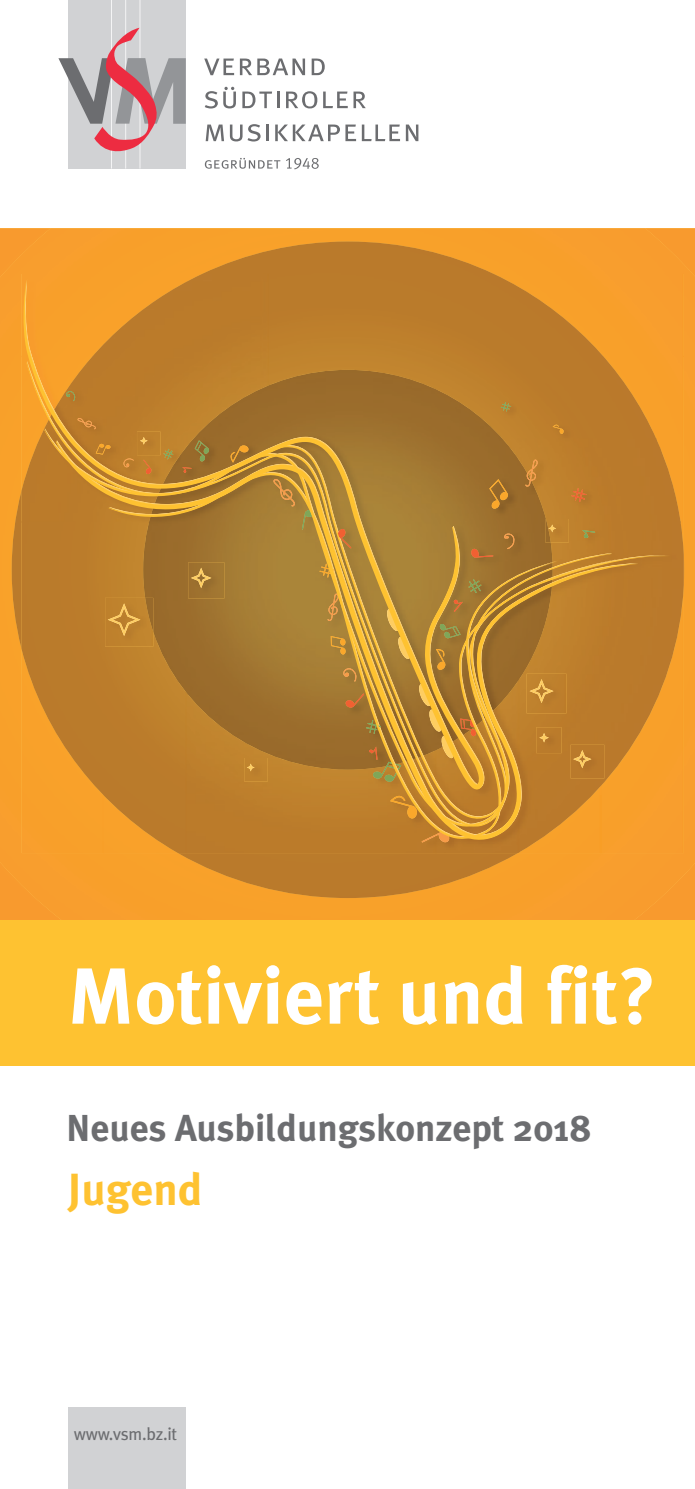
<style>
.page{position:relative;width:695px;height:1489px;background:#fff}
.page>*{position:absolute;margin:0;border:0;box-sizing:border-box;transform-origin:0 0}
.t1{font:700 79.5px "Meta Plus";color:#fff}
.t2{font:700 45px "Meta Plus";color:#fec231}
.t3{font:700 37.5px "Meta Plus";color:#6c6d70}
.t4{font:17.5px "Meta Plus";letter-spacing:-.015em;color:#6c6d70}
</style>
<div class="page">
<div style="left:69px;top:0;width:117px;height:168px;background:#d1d2d4"></div>
<hr style="left:140px;top:0;width:1px;height:168px;background:#fff">
<hr style="left:125px;top:0;width:1px;height:168px;background:#fff">
<hr style="left:111px;top:0;width:1px;height:168px;background:#fff">
<svg style="left:58px;top:28px;width:128px;height:126px"></svg>
<svg style="left:204px;top:59px;width:30px;height:16px"></svg>
<svg style="left:240px;top:58px;width:65px;height:17px"></svg>
<svg style="left:311px;top:59px;width:14px;height:16px"></svg>
<svg style="left:205px;top:87px;width:31px;height:21px"></svg>
<svg style="left:242px;top:92px;width:37px;height:16px"></svg>
<svg style="left:286px;top:91px;width:31px;height:17px"></svg>
<svg style="left:323px;top:92px;width:43px;height:16px"></svg>
<svg style="left:206px;top:124px;width:18px;height:17px"></svg>
<svg style="left:230px;top:124px;width:30px;height:17px"></svg>
<hr style="left:266px;top:124px;width:3px;height:17px;background:#6c6d70">
<svg style="left:275px;top:124px;width:81px;height:17px"></svg>
<svg style="left:362px;top:124px;width:38px;height:17px"></svg>
<svg style="left:406px;top:124px;width:12px;height:17px"></svg>
<svg style="left:205px;top:158px;width:75px;height:11px"></svg>
<svg style="left:286px;top:158px;width:32px;height:11px"></svg>
<div style="left:68px;top:1407px;width:117px;height:81px;background:#d1d2d4"></div>
<div style="left:0;top:228px;width:694px;height:692px;background:#f89f2a"></div>
<img style="left:12px;top:241px;width:672px;height:657px">
<img style="left:21px;top:274px;width:33px;height:82px">
<div style="left:656px;top:274px;width:27px;height:82px;background:#f89e2e"></div>
<img style="left:21px;top:356px;width:2px;height:135px">
<div style="left:601px;top:356px;width:82px;height:497px;background:#f89f2a"></div>
<img style="left:54px;top:274px;width:215px;height:5px">
<img style="left:269px;top:274px;width:387px;height:164px">
<img style="left:621px;top:438px;width:59px;height:83px">
<img style="left:21px;top:521px;width:165px;height:332px">
<img style="left:519px;top:521px;width:164px;height:331px">
<img style="left:436px;top:841px;width:83px;height:12px">
<div style="left:186px;top:841px;width:250px;height:12px;background:#bb7b2a"></div>
<svg style="left:421px;top:841px;width:29px;height:2px"></svg>
<svg style="left:108px;top:472px;width:561px;height:367px;background:#cd862b"></svg>
<svg style="left:26px;top:362px;width:594px;height:465px;background:#c9842b"></svg>
<svg style="left:24px;top:280px;width:586px;height:539px;background:#be802d"></svg>
<svg style="left:23px;top:280px;width:460px;height:509px;background:#b9812f"></svg>
<div style="left:0;top:920px;width:694px;height:145px;background:#fec231"></div>
<h1 class="t1" style="left:67px;top:950px;width:590px">Motiviert und fit?</h1>
<p class="t3" style="left:66px;top:1106px;width:527px">Neues Ausbildungskonzept 2018</p>
<p class="t2" style="left:68px;top:1163px;width:136px">Jugend</p>
<p class="t4" style="left:74px;top:1423px;width:105px">www.vsm.bz.it</p>
</div>
